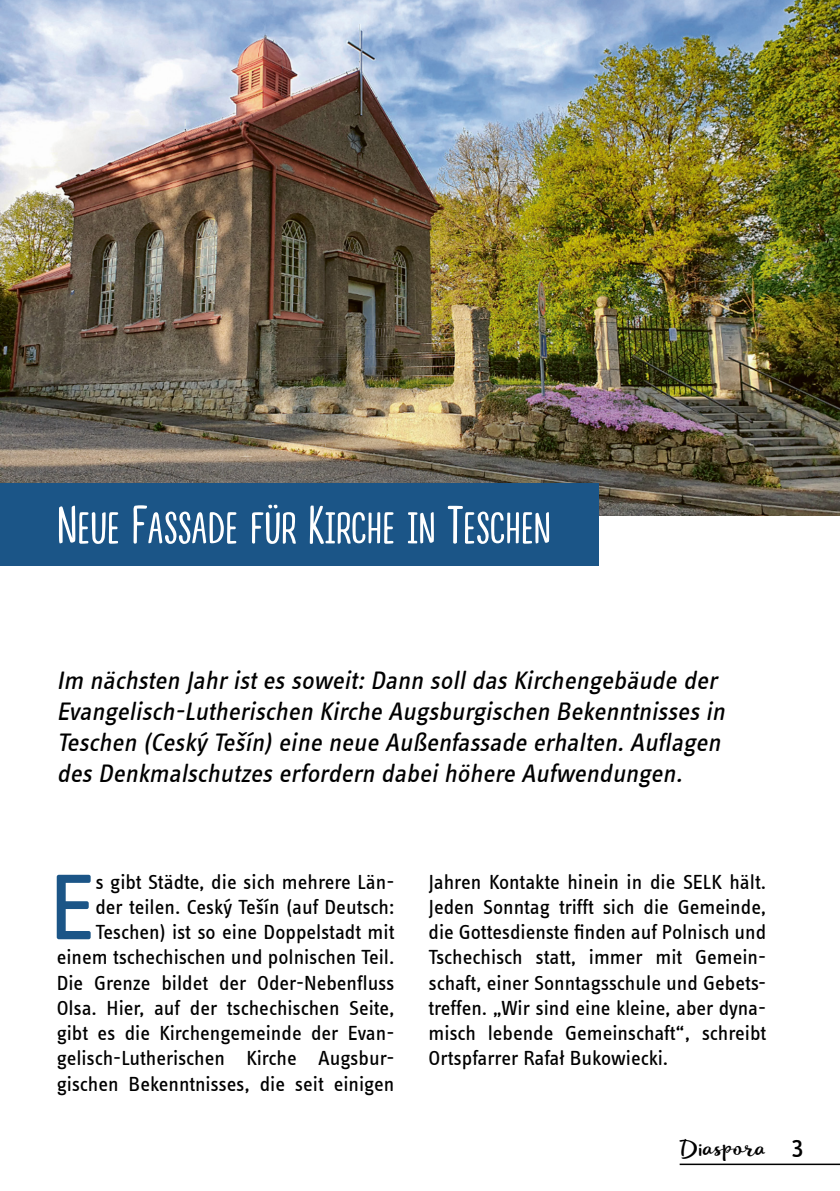
<style>
.page{position:relative;width:840px;height:1191px;background:#fff}
.page>*{position:absolute;margin:0;border:0;box-sizing:border-box;transform-origin:0 0}
.Pfarrbrief_-_Text{font:96.2px "Info Text";color:#1b5587}
.Normal__Web{font:54px "Lifehack Sans";color:#fff}
.Pfarrbrief_-_Text-2{font:28px "Info Text Book Tf";color:#000}
.Pfarrbrief_-_Text-3{font:italic 26px/31.2px "Info Text";color:#000}
.t1{font:22px "Lifehack";color:#000}
.Pfarrbrief_-_Text-4{font:21px/25.2px "Info Text";color:#000;text-align:right}
</style>
<div class="page">
<img style="left:0;top:0;width:839px;height:515px">
<div style="left:0;top:483px;width:598px;height:83px;background:#1b5587"></div>
<hr style="left:679px;top:1163px;width:160px;height:2px;background:#000">
<p class="Normal__Web" style="left:57px;top:497px;width:495px">Neue Fassade für Kirche in Teschen</p>
<p class="Pfarrbrief_-_Text-3" style="left:57px;top:664px;width:674px">Im nächsten Jahristes soweit:Dann solldas Kirchengebäude der Evangelisch-Lutherischen Kirche Augsburgischen Bekenntnisses in Teschen (Ceský Tešín)eine neue Außenfassade erhalten.Auflagen des Denkmalschutzes erfordern dabeihöhere Aufwendungen.</p>
<p class="Pfarrbrief_-_Text-4" style="left:57px;top:869px;width:339px">s gibt Städte, die sich mehrere Län-<br>der teilen. Ceský Tešín (auf Deutsch:<br>Teschen) ist so eine Doppelstadt mit einem tschechischen und polnischen Teil.<br>Die Grenze bildet der Oder-Nebenfluss Olsa. Hier, auf der tschechischen Seite, gibt es die Kirchengemeinde der Evan&shy;gelisch-Lutherischen Kirche Augsbur&shy;gischen Bekenntnisses, die seit einigen</p>
<p class="Pfarrbrief_-_Text-4" style="left:428px;top:869px;width:339px;text-align:justify">Jahren Kontakte hinein in die SELK hält.<br>Jeden Sonntag trifft sich die Gemeinde, die Gottesdienste finden auf Polnisch und Tschechisch statt, immer mit Gemein&shy;schaft, einer Sonntagsschule und Gebets&shy;treffen. „Wir sind eine kleine, aber dyna&shy;misch lebende Gemeinschaft“, schreibt Ortspfarrer Rafał Bukowiecki.</p>
<p class="Pfarrbrief_-_Text" style="left:49px;top:855px;width:48px">E</p>
<p class="t1" style="left:679px;top:1132px;width:87px">Diaspora</p>
<p class="Pfarrbrief_-_Text-2" style="left:790px;top:1132px;width:14px">3</p>
</div>
